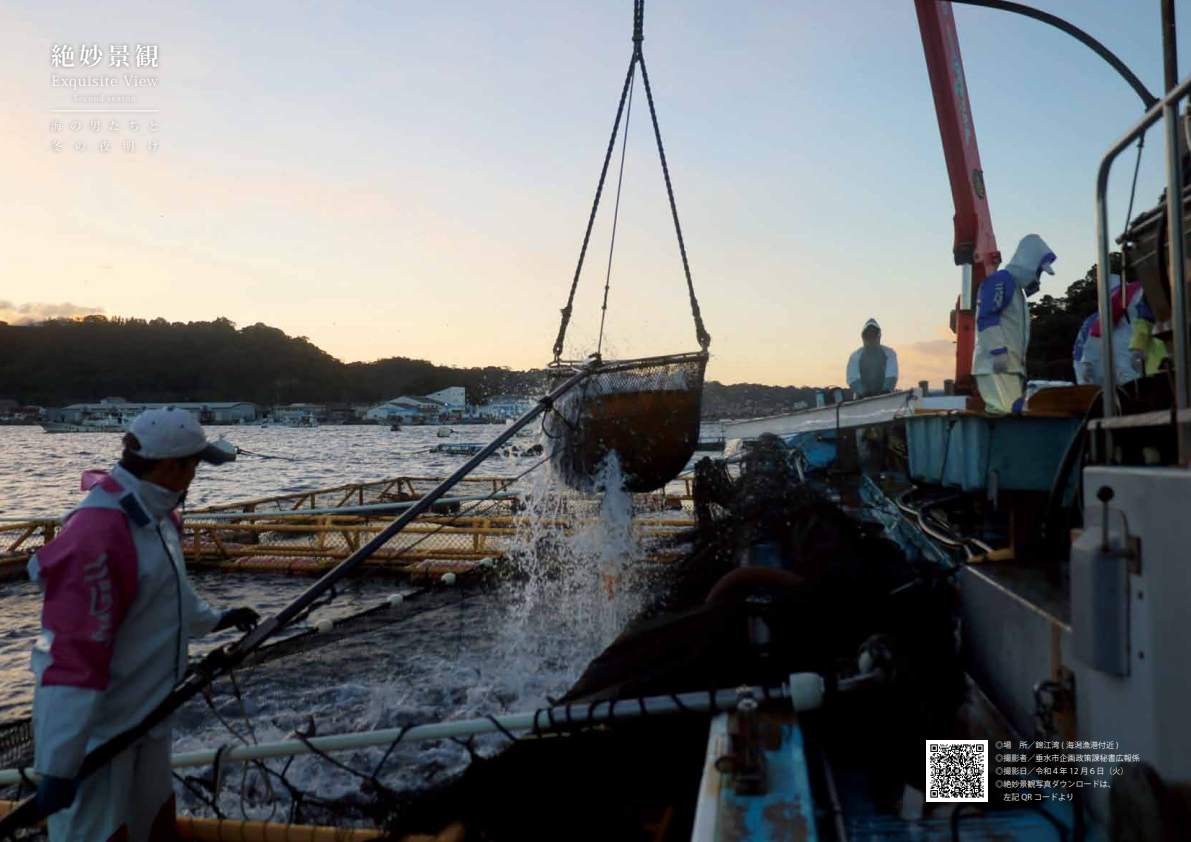
<style>
.page{position:relative;width:1191px;height:842px;background:#fff}
.page>*{position:absolute;margin:0;border:0;box-sizing:border-box;transform-origin:0 0}
.t1{font:700 24px "Koz Min Pro";color:#fff}
.t2{font:14px "Koz Min Pro";letter-spacing:.08em;color:#fff}
.t3{font:500 11px/20px "Koz Min Pro";letter-spacing:.76em;color:#fff}
.t4{font:8px/13px "Koz Go Pro";color:#fff}
.t5{font:8px "Koz Min Pro";letter-spacing:.1em;color:#fff}
</style>
<div class="page">
<img style="left:0;top:0;width:1191px;height:842px">
<img style="left:926px;top:741px;width:61px;height:60px">
<div style="left:47px;top:41px;width:116px;height:114px;background:#000;opacity:.45"></div>
<hr style="left:51px;top:111px;width:108px;height:1px;background:#fff">
<h1 class="t1" style="left:51px;top:39px;width:109px">絶妙景観</h1>
<h2 class="t2" style="left:52px;top:70px;width:107px">Exquisite View</h2>
<p class="t5" style="left:107px;top:92px;width:30px">season</p>
<p class="t5" style="left:74px;top:92px;width:31px">Second</p>
<h3 class="t3" style="left:51px;top:115px;width:109px">海の男たちと冬の夜明け</h3>
<p class="t4" style="left:995px;top:739px;width:146px">◎場　所／錦江湾 ( 海潟漁港付近 (<br>◎撮影者／垂水市企画政策課秘書広報係◎撮影日／令和４年 12 月６日（火(<br>◎絶妙景観写真ダウンロードは、<br>　左記 QR コードより</p>
</div>
